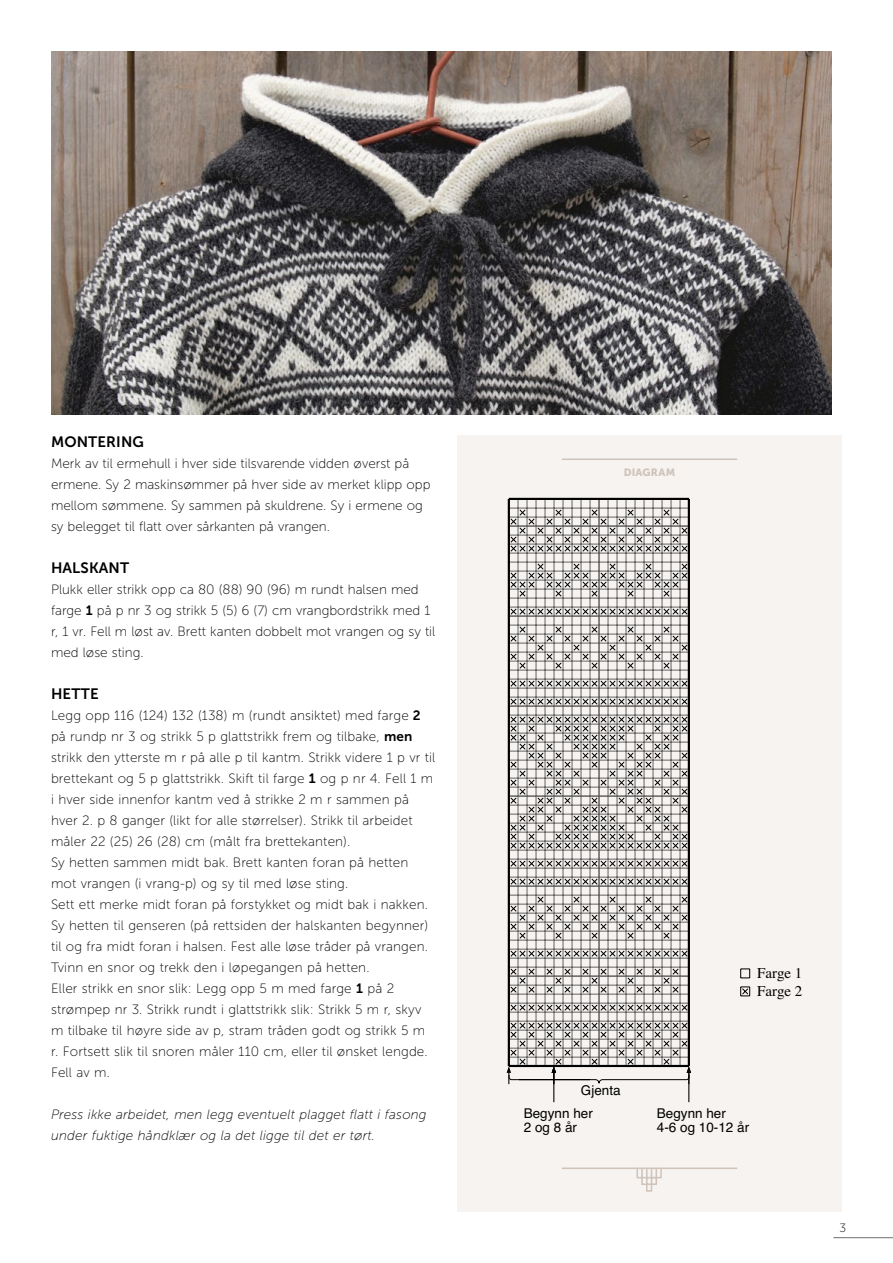
<style>
.page{position:relative;width:893px;height:1263px;background:#fff}
.page>*{position:absolute;margin:0;border:0;box-sizing:border-box;transform-origin:0 0}
.Innhold_-_Venstresti{font:15px "Museo Sans 700";letter-spacing:.01em;color:#000}
.t1{font:15px/18px "Times";color:#000}
.Innhold_-_Venstresti-2{font:13.5px/21px "Museo Sans 100";letter-spacing:.01em;color:#000}
.Innhold_-_Venstresti-3{font:italic 13.5px/21px "Museo Sans 100";letter-spacing:.01em;color:#000}
.t2{font:13.5px/13.5px "Helvetica";color:#000}
.t3{font:12px "Museo Sans 100";color:#000}
.t4{font:10.5px "Museo Sans 900";letter-spacing:.02em;color:#d0c3b9}
.s1{font-family:"Museo Sans 700"}
</style>
<div class="page">
<hr style="left:833px;top:1237px;width:60px;height:1px;background:#706f6f">
<div style="left:457px;top:436px;width:385px;height:776px;background:#f6f3f0"></div>
<svg style="left:636px;top:1169px;width:26px;height:23px"></svg>
<hr style="left:563px;top:1167px;width:173px;height:2px;background:#d0c3b9">
<hr style="left:563px;top:458px;width:173px;height:2px;background:#d0c3b9">
<svg style="left:507px;top:498px;width:184px;height:604px"></svg>
<svg style="left:740px;top:987px;width:10px;height:10px"></svg>
<svg style="left:740px;top:969px;width:10px;height:10px"></svg>
<img style="left:51px;top:51px;width:780px;height:364px">
<p class="Innhold_-_Venstresti" style="left:51px;top:434px;width:94px">MONTERING</p>
<p class="Innhold_-_Venstresti-2" style="left:51px;top:453px;width:381px">Merk av til ermehull i hver side tilsvarende vidden øverst på ermene. Sy 2 maskinsømmer på hver side av merket klipp opp mellom sømmene. Sy sammen på skuldrene. Sy i ermene og sy belegget til flatt over sårkanten på vrangen.</p>
<p class="Innhold_-_Venstresti" style="left:51px;top:560px;width:80px">HALSKANT</p>
<p class="Innhold_-_Venstresti-2" style="left:51px;top:579px;width:386px">Plukk eller strikk opp ca 80 (88) 90 (96) m rundt halsen med farge <span class="s1">1</span> på p nr 3 og strikk 5 (5) 6 (7) cm vrangbordstrikk med 1 r, 1 vr. Fell m løst av. Brett kanten dobbelt mot vrangen og sy til med løse sting.</p>
<p class="Innhold_-_Venstresti" style="left:51px;top:686px;width:49px">HETTE</p>
<p class="Innhold_-_Venstresti-2" style="left:51px;top:705px;width:386px">Legg opp 116 (124) 132 (138) m (rundt ansiktet) med farge <span class="s1">2 </span>på rundp nr 3 og strikk 5 p glattstrikk frem og tilbake, <span class="s1">men </span>strikk den ytterste m r på alle p til kantm. Strikk videre 1 p vr til brettekant og 5 p glattstrikk. Skift til farge <span class="s1">1</span> og p nr 4. Fell 1 m i hver side innenfor kantm ved å strikke 2 m r sammen på hver 2. p 8 ganger (likt for alle størrelser). Strikk til arbeidet måler 22 (25) 26 (28) cm (målt fra brettekanten).</p>
<p class="Innhold_-_Venstresti-2" style="left:51px;top:852px;width:359px">Sy hetten sammen midt bak. Brett kanten foran på hetten mot vrangen (i vrang-p) og sy til med løse sting.</p>
<p class="Innhold_-_Venstresti-2" style="left:51px;top:894px;width:379px;text-align:justify">Sett ett merke midt foran på forstykket og midt bak i nakken.<br>Sy hetten til genseren (på rettsiden der halskanten begynner) til og fra midt foran i halsen. Fest alle løse tråder på vrangen.</p>
<p class="Innhold_-_Venstresti-2" style="left:51px;top:957px;width:320px">Tvinn en snor og trekk den i løpegangen på hetten.</p>
<p class="Innhold_-_Venstresti-2" style="left:51px;top:978px;width:378px">Eller strikk en snor slik: Legg opp 5 m med farge <span class="s1">1</span> på 2 strømpep nr 3. Strikk rundt i glattstrikk slik: Strikk 5 m r, skyv m tilbake til høyre side av p, stram tråden godt og strikk 5 m r. Fortsett slik til snoren måler 110 cm, eller til ønsket lengde.</p>
<p class="Innhold_-_Venstresti-2" style="left:51px;top:1062px;width:60px">Fell av m.</p>
<p class="Innhold_-_Venstresti-3" style="left:51px;top:1104px;width:377px">Press ikke arbeidet, men legg eventuelt plagget flatt i fasong under fuktige håndklær og la det ligge til det er tørt.</p>
<p class="t4" style="left:624px;top:466px;width:53px">DIAGRAM</p>
<p class="t1" style="left:757px;top:962px;width:47px">Farge 1<br>Farge 2</p>
<p class="t2" style="left:581px;top:1084px;width:41px">Gjenta</p>
<p class="t2" style="left:524px;top:1107px;width:71px">Begynn her<br>2 og 8 år</p>
<p class="t2" style="left:657px;top:1107px;width:94px">Begynn her<br>4-6 og 10-12 år</p>
<p class="t3" style="left:839px;top:1221px;width:8px">3</p>
</div>
